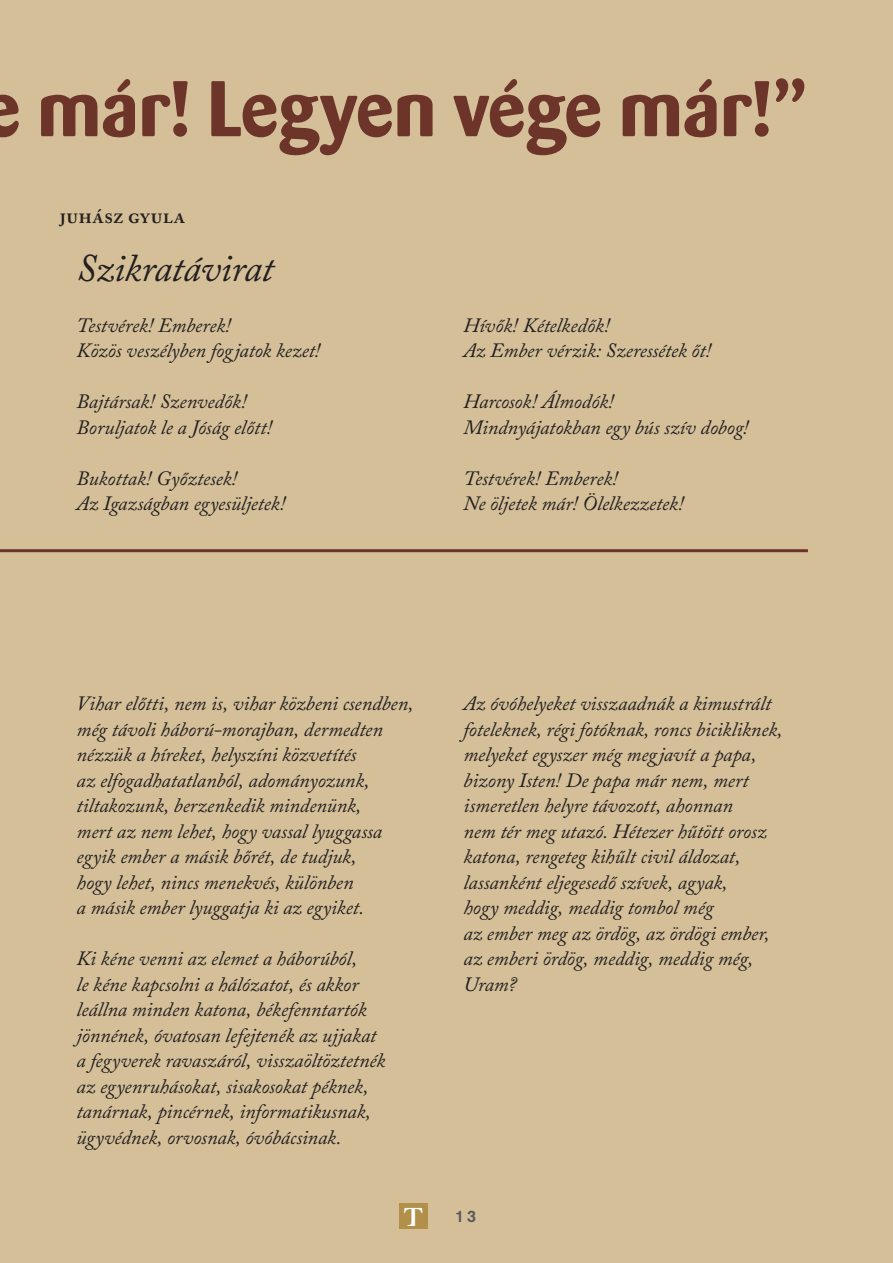
<style>
.page{position:relative;width:893px;height:1263px;background:#d4bf98}
.page>*{position:absolute;margin:0;border:0;box-sizing:border-box;transform-origin:0 0}
.t1{font:78px "H Barmeno Bold";color:#6d342a}
.verscím{font:italic 39px "Adobe Caslon Pro";letter-spacing:-.01em;color:#231f20}
.t2{font:26.55px "H Air Bold";color:#fff}
.szerző{font:600 21px "Adobe Caslon Pro";letter-spacing:.015em;color:#231f20}
.vers{font:italic 20.25px/25.5px "Adobe Caslon Pro";letter-spacing:-.005em;color:#231f20}
.t3{font:16.5px "H Akzidenz Grotesk Medium Regular";color:#57585a}
</style>
<div class="page">
<hr style="left:0;top:549px;width:808px;height:3px;background:#6d342a">
<div style="left:399px;top:1203px;width:28px;height:26px;background:#b2904a"></div>
<h1 class="t1" style="left:-17px;top:62px;width:826px">e már! Legyen vége már!”</h1>
<p class="szerző" style="left:60px;top:203px;width:127px">juhász gyula</p>
<p class="verscím" style="left:77px;top:244px;width:199px">Szikratávirat</p>
<p class="vers" style="left:77px;top:312px;width:156px">Testvérek! Emberek!</p>
<p class="vers" style="left:77px;top:338px;width:245px">Közös veszélyben fogjatok kezet!</p>
<p class="vers" style="left:77px;top:389px;width:172px">Bajtársak! Szenvedők!</p>
<p class="vers" style="left:77px;top:414px;width:197px">Boruljatok le a Jóság előtt!</p>
<p class="vers" style="left:77px;top:465px;width:162px">Bukottak! Győztesek!</p>
<p class="vers" style="left:77px;top:491px;width:210px">Az Igazságban egyesüljetek!</p>
<p class="vers" style="left:463px;top:312px;width:148px">Hívők! Kételkedők!</p>
<p class="vers" style="left:463px;top:338px;width:249px">Az Ember vérzik: Szeressétek őt!</p>
<p class="vers" style="left:463px;top:389px;width:152px">Harcosok! Álmodók!</p>
<p class="vers" style="left:463px;top:414px;width:286px">Mindnyájatokban egy bús szív dobog!</p>
<p class="vers" style="left:463px;top:465px;width:156px">Testvérek! Emberek!</p>
<p class="vers" style="left:463px;top:491px;width:222px">Ne öljetek már! Ölelkezzetek!</p>
<p class="vers" style="left:77px;top:690px;width:339px">Vihar előtti, nem is, vihar közbeni csendben,</p>
<p class="vers" style="left:77px;top:716px;width:308px">még távoli háború-morajban, dermedten</p>
<p class="vers" style="left:77px;top:741px;width:281px">nézzük a híreket, helyszíni közvetítés</p>
<p class="vers" style="left:77px;top:767px;width:294px">az elfogadhatatlanból, adományozunk,</p>
<p class="vers" style="left:77px;top:792px;width:286px">tiltakozunk, berzenkedik mindenünk,</p>
<p class="vers" style="left:77px;top:818px;width:307px">mert az nem lehet, hogy vassal lyuggassa</p>
<p class="vers" style="left:77px;top:843px;width:281px">egyik ember a másik bőrét, de tudjuk,</p>
<p class="vers" style="left:77px;top:869px;width:279px">hogy lehet, nincs menekvés, különben</p>
<p class="vers" style="left:77px;top:894px;width:289px">a másik ember lyuggatja ki az egyiket.</p>
<p class="vers" style="left:77px;top:945px;width:282px">Ki kéne venni az elemet a háborúból,</p>
<p class="vers" style="left:77px;top:971px;width:284px">le kéne kapcsolni a hálózatot, és akkor</p>
<p class="vers" style="left:77px;top:996px;width:292px">leállna minden katona, békefenntartók</p>
<p class="vers" style="left:77px;top:1022px;width:301px">jönnének, óvatosan lefejtenék az ujjakat</p>
<p class="vers" style="left:77px;top:1047px;width:310px">a fegyverek ravaszáról, visszaöltöztetnék</p>
<p class="vers" style="left:77px;top:1073px;width:293px">az egyenruhásokat, sisakosokat péknek,</p>
<p class="vers" style="left:77px;top:1098px;width:296px">tanárnak, pincérnek, informatikusnak,</p>
<p class="vers" style="left:77px;top:1124px;width:266px">ügyvédnek, orvosnak, óvóbácsinak.</p>
<p class="vers" style="left:463px;top:690px;width:309px">Az óvóhelyeket visszaadnák a kimustrált</p>
<p class="vers" style="left:463px;top:716px;width:320px">foteleknek, régi fotóknak, roncs bicikliknek,</p>
<p class="vers" style="left:463px;top:741px;width:294px">melyeket egyszer még megjavít a papa,</p>
<p class="vers" style="left:463px;top:767px;width:287px">bizony Isten! De papa már nem, mert</p>
<p class="vers" style="left:463px;top:792px;width:271px">ismeretlen helyre távozott, ahonnan</p>
<p class="vers" style="left:463px;top:818px;width:305px">nem tér meg utazó. Hétezer hűtött orosz</p>
<p class="vers" style="left:463px;top:843px;width:278px">katona, rengeteg kihűlt civil áldozat,</p>
<p class="vers" style="left:463px;top:869px;width:266px">lassanként eljegesedő szívek, agyak,</p>
<p class="vers" style="left:463px;top:894px;width:251px">hogy meddig, meddig tombol még</p>
<p class="vers" style="left:463px;top:920px;width:308px">az ember meg az ördög, az ördögi ember,</p>
<p class="vers" style="left:463px;top:945px;width:291px">az emberi ördög, meddig, meddig még,<br>Uram?</p>
<p class="t2" style="left:404px;top:1199px;width:21px">T</p>
<p class="t3" style="left:455px;top:1206px;width:22px">13</p>
</div>
